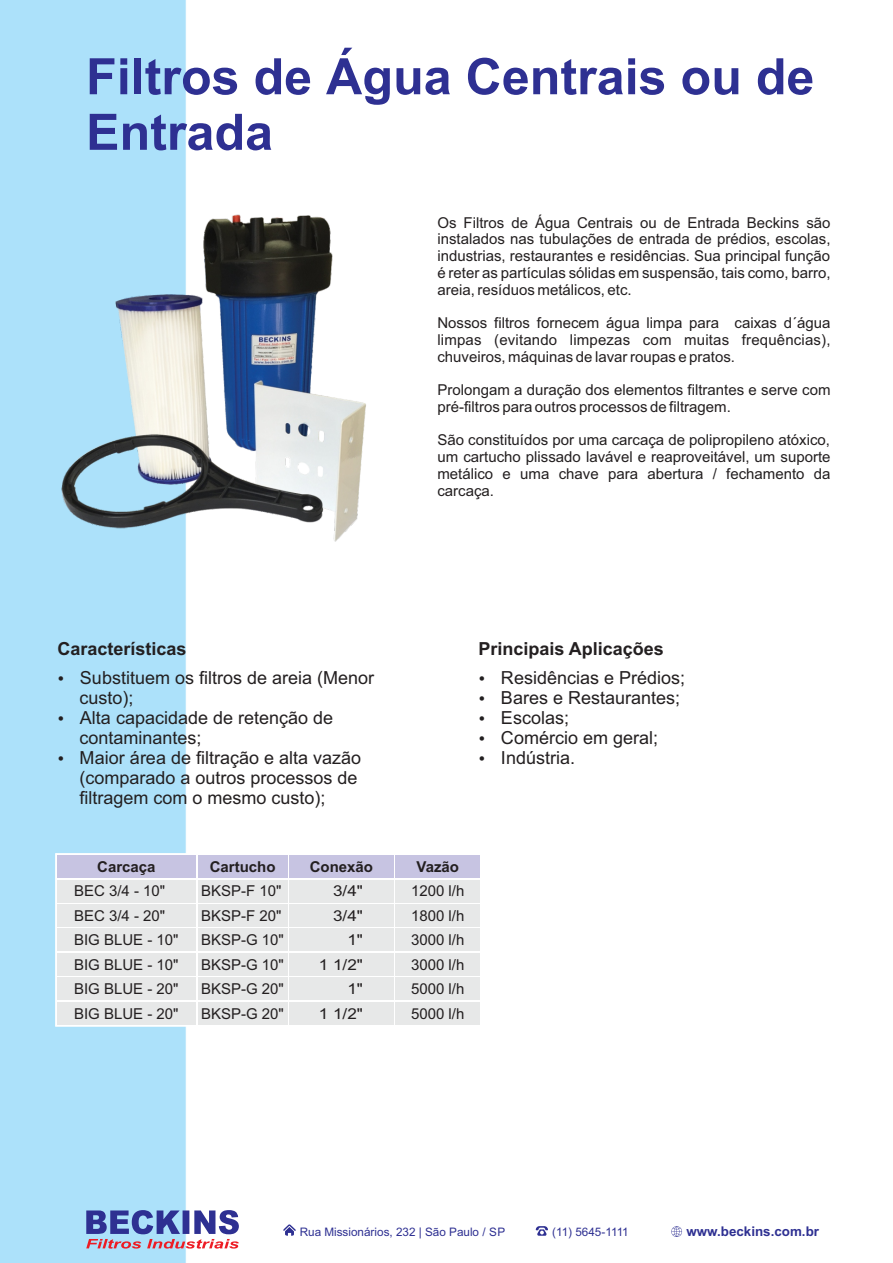
<style>
.page{position:relative;width:893px;height:1263px;background:#fff}
.page>*{position:absolute;margin:0;border:0;box-sizing:border-box;transform-origin:0 0}
.t1{font:700 50.25px/55.5px "Arial";color:#2e3092}
.t2{font:18px/20.1px "Arial";color:#231f20}
.t3{font:700 18px "Arial";color:#231f20}
.t4{font:15px/16.8px "Arial";color:#231f20;text-align:justify}
.t5{font:700 15px "Arial";color:#231f20}
.t6{font:15px/24.3px "Arial";color:#231f20;text-align:right;scale:1.14 1}
.t7{font:700 13.35px "Arial";color:#2e3092}
.t8{font:11.7px "Arial";color:#2e3092}
.t9{font:11.7px "Arial";letter-spacing:-.075em;color:#2e3092}
</style>
<div class="page">
<img style="left:0;top:0;width:536px;height:1263px">
<svg style="left:55px;top:853px;width:427px;height:174px"></svg>
<div style="left:198px;top:880px;width:89px;height:22px;background:#e7e8e8"></div>
<div style="left:198px;top:928px;width:89px;height:23px;background:#e7e8e8"></div>
<div style="left:198px;top:953px;width:89px;height:22px;background:#e7e8e8"></div>
<div style="left:198px;top:977px;width:89px;height:23px;background:#e7e8e8"></div>
<div style="left:198px;top:1002px;width:89px;height:23px;background:#e7e8e8"></div>
<div style="left:198px;top:904px;width:89px;height:22px;background:#e7e8e8"></div>
<div style="left:57px;top:855px;width:139px;height:23px;background:#c7c4e2"></div>
<div style="left:57px;top:880px;width:139px;height:22px;background:#e7e8e8"></div>
<div style="left:57px;top:904px;width:139px;height:22px;background:#e7e8e8"></div>
<div style="left:57px;top:928px;width:139px;height:23px;background:#e7e8e8"></div>
<div style="left:57px;top:953px;width:139px;height:22px;background:#e7e8e8"></div>
<div style="left:57px;top:977px;width:139px;height:23px;background:#e7e8e8"></div>
<div style="left:57px;top:1002px;width:139px;height:23px;background:#e7e8e8"></div>
<div style="left:198px;top:855px;width:89px;height:23px;background:#c7c4e2"></div>
<div style="left:289px;top:855px;width:104px;height:23px;background:#c7c4e2"></div>
<div style="left:289px;top:880px;width:104px;height:22px;background:#e7e8e8"></div>
<div style="left:289px;top:904px;width:104px;height:22px;background:#e7e8e8"></div>
<div style="left:289px;top:928px;width:104px;height:23px;background:#e7e8e8"></div>
<div style="left:289px;top:953px;width:104px;height:22px;background:#e7e8e8"></div>
<div style="left:289px;top:977px;width:104px;height:23px;background:#e7e8e8"></div>
<div style="left:289px;top:1002px;width:104px;height:23px;background:#e7e8e8"></div>
<div style="left:395px;top:855px;width:85px;height:23px;background:#c7c4e2"></div>
<div style="left:395px;top:880px;width:85px;height:22px;background:#e7e8e8"></div>
<div style="left:395px;top:904px;width:85px;height:22px;background:#e7e8e8"></div>
<div style="left:395px;top:928px;width:85px;height:23px;background:#e7e8e8"></div>
<div style="left:395px;top:953px;width:85px;height:22px;background:#e7e8e8"></div>
<div style="left:395px;top:977px;width:85px;height:23px;background:#e7e8e8"></div>
<div style="left:395px;top:1002px;width:85px;height:23px;background:#e7e8e8"></div>
<svg style="left:86px;top:1210px;width:153px;height:38px;background:#908fbe"></svg>
<svg style="left:283px;top:1224px;width:13px;height:12px"></svg>
<svg style="left:536px;top:1226px;width:12px;height:10px"></svg>
<svg style="left:671px;top:1226px;width:11px;height:11px"></svg>
<img style="left:0;top:96px;width:451px;height:460px">
<h1 class="t1" style="left:86px;top:53px;width:730px">Filtros de Água Centrais ou de<br>Entrada</h1>
<p class="t4" style="left:437px;top:215px;width:395px">Os Filtros de Água Centrais ou de Entrada Beckins são instalados nas tubulações de entrada de prédios, escolas, industrias, restaurantes e residências. Sua principal função é reter as partículas sólidas em suspensão, tais como, barro, areia, resíduos metálicos, etc.</p>
<p class="t4" style="left:437px;top:316px;width:395px">Nossos filtros fornecem água limpa para caixas d´água limpas (evitando limpezas com muitas frequências), chuveiros, máquinas de lavar roupas e pratos.</p>
<p class="t4" style="left:437px;top:383px;width:395px">Prolongam a duração dos elementos filtrantes e serve com pré-filtros para outros processos de filtragem.</p>
<p class="t4" style="left:437px;top:433px;width:395px">São constituídos por uma carcaça de polipropileno atóxico, um cartucho plissado lavável e reaproveitável, um suporte metálico e uma chave para abertura / fechamento da carcaça.</p>
<p class="t3" style="left:57px;top:641px;width:131px">Características</p>
<p class="t3" style="left:478px;top:641px;width:187px">Principais Aplicações</p>
<p class="t2" style="left:79px;top:669px;width:296px;text-indent:-22px">• Substituem os filtros de areia (Menor custo);</p>
<p class="t2" style="left:79px;top:709px;width:255px;text-indent:-22px">• Alta capacidade de retenção de contaminantes;</p>
<p class="t2" style="left:79px;top:749px;width:283px;text-indent:-22px">• Maior área de filtração e alta vazão (comparado a outros processos de filtragem com o mesmo custo);</p>
<p class="t5" style="left:97px;top:861px;width:60px">Carcaça</p>
<p class="t4" style="left:74px;top:880px;width:106px;line-height:24.5px;text-align:left">BEC 3/4 - 10"<br>BEC 3/4 - 20"<br>BIG BLUE - 10"<br>BIG BLUE - 10"<br>BIG BLUE - 20"<br>BIG BLUE - 20"</p>
<p class="t5" style="left:210px;top:861px;width:67px">Cartucho</p>
<p class="t4" style="left:201px;top:884px;width:82px">BKSP-F 10"</p>
<p class="t4" style="left:201px;top:929px;width:84px;line-height:24.6px">BKSP-G 10" BKSP-G 10" BKSP-G 20" BKSP-G 20"</p>
<p class="t4" style="left:201px;top:908px;width:82px">BKSP-F 20"</p>
<p class="t5" style="left:310px;top:861px;width:65px">Conexão</p>
<p class="t6" style="left:333px;top:880px;width:28px">3/4"<br>3/4"<br>1"</p>
<p class="t6" style="left:347px;top:978px;width:15px">1"</p>
<p class="t6" style="left:319px;top:953px;width:40px">1 1/2"</p>
<p class="t6" style="left:319px;top:1003px;width:40px">1 1/2"</p>
<p class="t2" style="left:478px;top:669px;width:208px">• Residências e Prédios;</p>
<p class="t2" style="left:478px;top:689px;width:203px">• Bares e Restaurantes;</p>
<p class="t2" style="left:478px;top:709px;width:92px">• Escolas;</p>
<p class="t2" style="left:478px;top:729px;width:181px">• Comércio em geral;</p>
<p class="t2" style="left:478px;top:749px;width:98px">• Indústria.</p>
<p class="t5" style="left:416px;top:861px;width:44px">Vazão</p>
<p class="t4" style="left:411px;top:880px;width:55px;line-height:24.3px">1200 l/h<br>1800 l/h</p>
<p class="t4" style="left:411px;top:932px;width:55px">3000 l/h</p>
<p class="t4" style="left:411px;top:957px;width:55px">3000 l/h</p>
<p class="t4" style="left:411px;top:982px;width:55px">5000 l/h</p>
<p class="t4" style="left:411px;top:1006px;width:55px">5000 l/h</p>
<p class="t8" style="left:300px;top:1227px;width:207px">Rua Missionários, 232 | São Paulo / SP</p>
<p class="t9" style="left:552px;top:1227px;width:78px">(11) 5645-1111</p>
<p class="t7" style="left:686px;top:1226px;width:134px">www.beckins.com.br</p>
</div>
